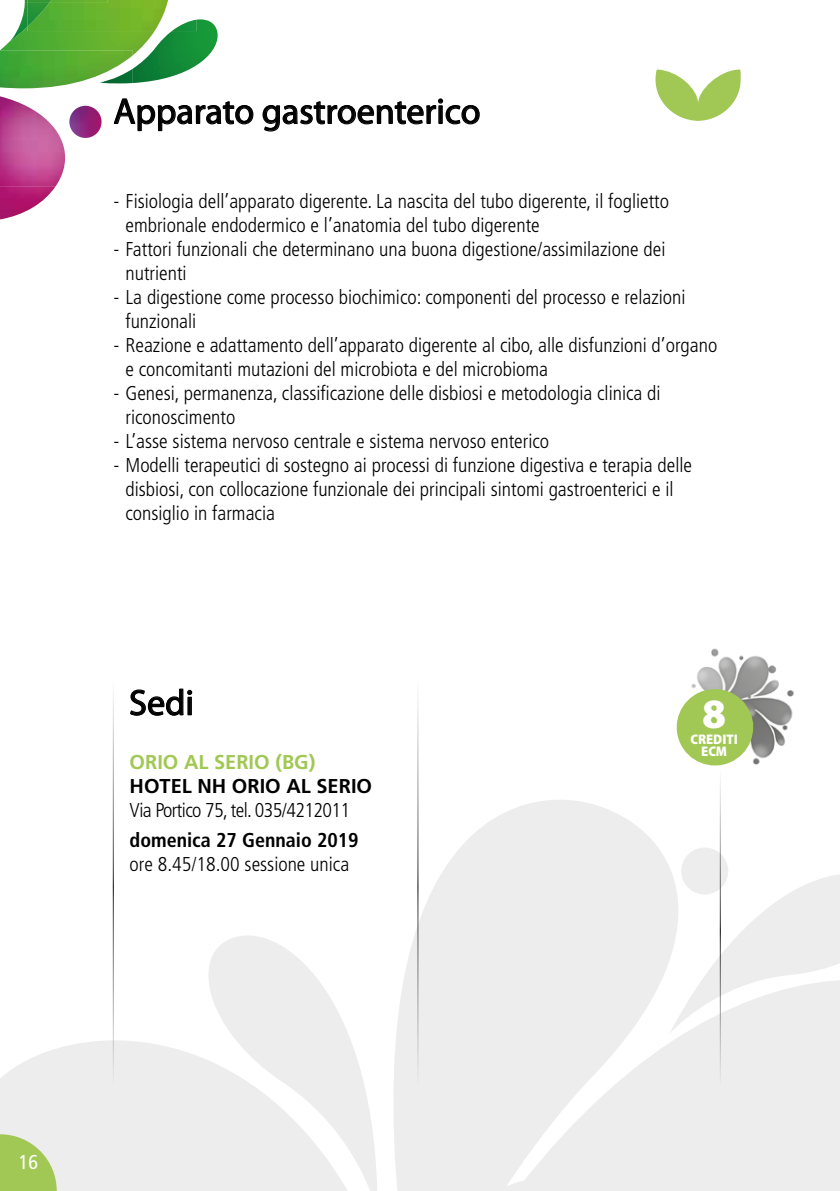
<style>
.page{position:relative;width:840px;height:1191px;background:#fff}
.page>*{position:absolute;margin:0;border:0;box-sizing:border-box;transform-origin:0 0}
.t1{font:900 41.8px "Myriad Pro";color:#fff}
.t2{font:36px "Myriad Pro";color:#000}
.t3{font:300 condensed 20px/24px "Frutiger LT Std";color:#000}
.t4{font:300 condensed 20px "Frutiger LT Std";letter-spacing:-.03em;color:#000}
.t5{font:700 condensed 20px "Frutiger LT Std";color:#000}
.t6{font:700 20px "Frutiger LT Std";color:#000}
.t7{font:700 20px "Frutiger LT Std";color:#a1c854}
.t8{font:condensed 20px "Frutiger LT Std";color:#fff}
.t9{font:900 semi-condensed 14px/12.2px "Myriad Pro";color:#fff;text-align:center}
</style>
<div class="page">
<svg style="left:208px;top:936px;width:107px;height:40px;fill:#ededed"></svg>
<svg style="left:404px;top:799px;width:264px;height:177px;fill:#ededed"></svg>
<svg style="left:0;top:976px;width:432px;height:215px;fill:#ededed"></svg>
<svg style="left:432px;top:920px;width:407px;height:271px;background:#eee"></svg>
<svg style="left:668px;top:847px;width:171px;height:187px"></svg>
<div style="left:657px;top:1108px;width:182px;height:83px;background:#ededed"></div>
<svg style="left:390px;top:1149px;width:213px;height:42px;background:#eee"></svg>
<img style="left:133px;top:19px;width:84px;height:64px">
<img style="left:62px;top:31px;width:92px;height:24px">
<img style="left:0;top:96px;width:65px;height:90px">
<img style="left:69px;top:106px;width:32px;height:32px">
<img style="left:62px;top:50px;width:71px;height:36px">
<img style="left:168px;top:19px;width:29px;height:12px">
<img style="left:172px;top:20px;width:25px;height:11px">
<img style="left:62px;top:0;width:106px;height:31px">
<svg style="left:0;top:0;width:62px;height:89px"></svg>
<img style="left:51px;top:0;width:57px;height:3px">
<img style="left:27px;top:0;width:24px;height:3px">
<img style="left:0;top:186px;width:56px;height:33px">
<svg style="left:0;top:1134px;width:57px;height:57px;background:#b1d075"></svg>
<svg style="left:113px;top:98px;width:141px;height:34px"></svg>
<svg style="left:262px;top:98px;width:218px;height:34px"></svg>
<svg style="left:655px;top:70px;width:85px;height:51px"></svg>
<svg style="left:130px;top:688px;width:62px;height:28px"></svg>
<hr style="left:417px;top:680px;width:1px;height:407px;background:#fff">
<hr style="left:113px;top:680px;width:1px;height:407px;background:#fff">
<hr style="left:719px;top:769px;width:1px;height:318px;background:#fff">
<img style="left:692px;top:648px;width:102px;height:117px">
<svg style="left:676px;top:685px;width:80px;height:81px"></svg>
<h2 class="t2" style="left:113px;top:89px;width:368px">Apparato gastroenterico</h2>
<p class="t3" style="left:125px;top:189px;width:544px;text-indent:-12px">- Fisiologia dell’apparato digerente. La nascita del tubo digerente, il foglietto embrionale endodermico e l’anatomia del tubo digerente</p>
<p class="t3" style="left:125px;top:237px;width:541px;text-indent:-12px">- Fattori funzionali che determinano una buona digestione/assimilazione dei nutrienti</p>
<p class="t3" style="left:125px;top:285px;width:561px;text-indent:-12px">- La digestione come processo biochimico: componenti del processo e relazioni funzionali</p>
<p class="t3" style="left:125px;top:333px;width:593px;text-indent:-12px">- Reazione e adattamento dell’apparato digerente al cibo, alle disfunzioni d’organo e concomitanti mutazioni del microbiota e del microbioma</p>
<p class="t3" style="left:125px;top:381px;width:536px;text-indent:-12px">- Genesi, permanenza, classificazione delle disbiosi e metodologia clinica di riconoscimento</p>
<p class="t3" style="left:113px;top:429px;width:437px">- L’asse sistema nervoso centrale e sistema nervoso enterico</p>
<p class="t3" style="left:125px;top:453px;width:567px;text-indent:-12px">- Modelli terapeutici di sostegno ai processi di funzione digestiva e terapia delle disbiosi, con collocazione funzionale dei principali sintomi gastroenterici e il consiglio in farmacia</p>
<h2 class="t2" style="left:129px;top:680px;width:66px">Sedi</h2>
<p class="t7" style="left:129px;top:750px;width:187px">ORIO AL SERIO (BG)</p>
<p class="t6" style="left:129px;top:774px;width:244px">HOTEL NH ORIO AL SERIO</p>
<p class="t4" style="left:129px;top:799px;width:222px">Via Portico 75, tel. 035/4212011</p>
<p class="t5" style="left:129px;top:828px;width:230px">domenica 27 Gennaio 2019</p>
<p class="t3" style="left:129px;top:852px;width:221px">ore 8.45/18.00 sessione unica</p>
<h1 class="t1" style="left:701px;top:686px;width:25px">8</h1>
<p class="t9" style="left:690px;top:732px;width:49px">CREDITI<br>ECM</p>
<p class="t8" style="left:19px;top:1150px;width:21px">16</p>
</div>
